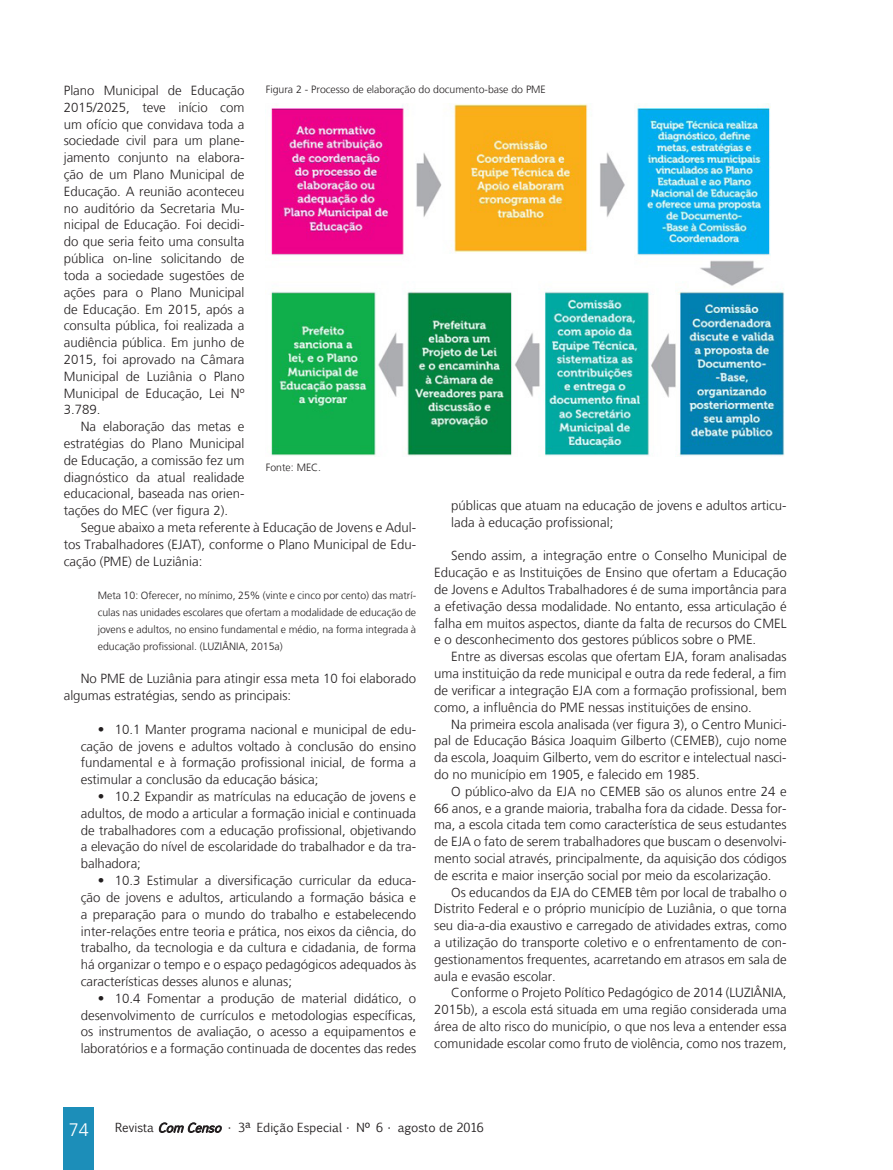
<style>
.page{position:relative;width:893px;height:1170px;background:#fff}
.page>*{position:absolute;margin:0;border:0;box-sizing:border-box;transform-origin:0 0}
.t1{font:300 18px "Frutiger LT";color:#fff}
.Miolo{font:300 13.2px/16.8px "Frutiger LT";color:#231f20;text-align:justify}
.t2{font:12px "Euphemia CAS";color:#231f20}
.Citação{font:300 10.5px/16.8px "Frutiger LT";color:#231f20;text-align:justify}
.Legendas{font:300 10.5px "Frutiger LT";color:#231f20}
.s1{font-style:italic}
</style>
<div class="page">
<img style="left:270px;top:104px;width:515px;height:352px">
<div style="left:64px;top:1107px;width:30px;height:62px;background:#1c8eb9"></div>
<svg style="left:159px;top:1122px;width:63px;height:10px"></svg>
<p class="Legendas" style="left:266px;top:83px;width:282px">Figura 2 - Processo de elaboração do documento-base do PME</p>
<p class="Miolo" style="left:64px;top:82px;width:182px">Plano Municipal de Educação 2015/2025, teve início com um ofício que convidava toda a sociedade civil para um plane&shy;jamento conjunto na elabora&shy;ção de um Plano Municipal de Educação. A reunião aconteceu no auditório da Secretaria Mu&shy;nicipal de Educação. Foi decidi&shy;do que seria feito uma consulta pública on-line solicitando de toda a sociedade sugestões de ações para o Plano Municipal de Educação. Em 2015, após a consulta pública, foi realizada a audiência pública. Em junho de 2015, foi aprovado na Câmara Municipal de Luziânia o Plano Municipal de Educação, Lei Nº 3.789.</p>
<p class="Miolo" style="left:64px;top:418px;width:182px;text-indent:17px">Na elaboração das metas e estratégias do Plano Municipal de Educação, a comissão fez um diagnóstico da atual realidade educacional, baseada nas orien&shy;tações do MEC (ver figura 2).</p>
<p class="Miolo" style="left:64px;top:519px;width:354px;text-indent:17px">Segue abaixo a meta referente à Educação de Jovens e Adul&shy;tos Trabalhadores (EJAT), conforme o Plano Municipal de Edu&shy;cação (PME) de Luziânia:</p>
<p class="Citação" style="left:98px;top:587px;width:320px">Meta 10: Oferecer, no mínimo, 25% (vinte e cinco por cento) das matrí&shy;culas nas unidades escolares que ofertam a modalidade de educação de jovens e adultos, no ensino fundamental e médio, na forma integrada à educação profissional. (LUZIÂNIA, 2015a)</p>
<p class="Miolo" style="left:64px;top:670px;width:354px;text-indent:17px">No PME de Luziânia para atingir essa meta 10 foi elaborado algumas estratégias, sendo as principais:</p>
<p class="Miolo" style="left:81px;top:721px;width:337px;text-indent:17px">• 10.1 Manter programa nacional e municipal de edu&shy;cação de jovens e adultos voltado à conclusão do ensino fundamental e à formação profissional inicial, de forma a estimular a conclusão da educação básica;</p>
<p class="Miolo" style="left:81px;top:788px;width:337px;text-indent:17px">• 10.2 Expandir as matrículas na educação de jovens e adultos, de modo a articular a formação inicial e continuada de trabalhadores com a educação profissional, objetivando a elevação do nível de escolaridade do trabalhador e da tra&shy;balhadora;</p>
<p class="Miolo" style="left:81px;top:872px;width:337px;text-indent:17px">• 10.3 Estimular a diversificação curricular da educa&shy;ção de jovens e adultos, articulando a formação básica e a preparação para o mundo do trabalho e estabelecendo inter-relações entre teoria e prática, nos eixos da ciência, do trabalho, da tecnologia e da cultura e cidadania, de forma há organizar o tempo e o espaço pedagógicos adequados às características desses alunos e alunas;</p>
<p class="Miolo" style="left:81px;top:989px;width:337px;text-indent:17px">• 10.4 Fomentar a produção de material didático, o desenvolvimento de currículos e metodologias específicas, os instrumentos de avaliação, o acesso a equipamentos e laboratórios e a formação continuada de docentes das redes</p>
<p class="Citação" style="left:266px;top:458px;width:57px">Fonte: MEC.</p>
<p class="Miolo" style="left:451px;top:497px;width:337px">públicas que atuam na educação de jovens e adultos articu&shy;lada à educação profissional;</p>
<p class="Miolo" style="left:434px;top:547px;width:354px;text-indent:17px">Sendo assim, a integração entre o Conselho Municipal de Educação e as Instituições de Ensino que ofertam a Educação de Jovens e Adultos Trabalhadores é de suma importância para a efetivação dessa modalidade. No entanto, essa articulação é falha em muitos aspectos, diante da falta de recursos do CMEL e o desconhecimento dos gestores públicos sobre o PME.</p>
<p class="Miolo" style="left:434px;top:648px;width:354px;text-indent:17px">Entre as diversas escolas que ofertam EJA, foram analisadas uma instituição da rede municipal e outra da rede federal, a fim de verificar a integração EJA com a formação profissional, bem como, a influência do PME nessas instituições de ensino.</p>
<p class="Miolo" style="left:434px;top:715px;width:354px;text-indent:17px">Na primeira escola analisada (ver figura 3), o Centro Munici&shy;pal de Educação Básica Joaquim Gilberto (CEMEB), cujo nome da escola, Joaquim Gilberto, vem do escritor e intelectual nasci&shy;do no município em 1905, e falecido em 1985.</p>
<p class="Miolo" style="left:434px;top:783px;width:354px;text-indent:17px">O público-alvo da EJA no CEMEB são os alunos entre 24 e 66 anos, e a grande maioria, trabalha fora da cidade. Dessa for&shy;ma, a escola citada tem como característica de seus estudantes de EJA o fato de serem trabalhadores que buscam o desenvolvi&shy;mento social através, principalmente, da aquisição dos códigos de escrita e maior inserção social por meio da escolarização.</p>
<p class="Miolo" style="left:434px;top:883px;width:354px;text-indent:17px">Os educandos da EJA do CEMEB têm por local de trabalho o Distrito Federal e o próprio município de Luziânia, o que torna seu dia-a-dia exaustivo e carregado de atividades extras, como a utilização do transporte coletivo e o enfrentamento de con&shy;gestionamentos frequentes, acarretando em atrasos em sala de aula e evasão escolar.</p>
<p class="Miolo" style="left:434px;top:984px;width:354px;text-indent:17px">Conforme o Projeto Político Pedagógico de 2014 (LUZIÂNIA, 2015b), a escola está situada em uma região considerada uma área de alto risco do município, o que nos leva a entender essa comunidade escolar como fruto de violência, como nos trazem,</p>
<h1 class="t1" style="left:69px;top:1119px;width:22px">74</h1>
<p class="t2" style="left:115px;top:1119px;width:370px">Revista <span class="s1">ComCenso</span> • 3ª Edição Especial • Nº 6 • agosto de 2016</p>
</div>
